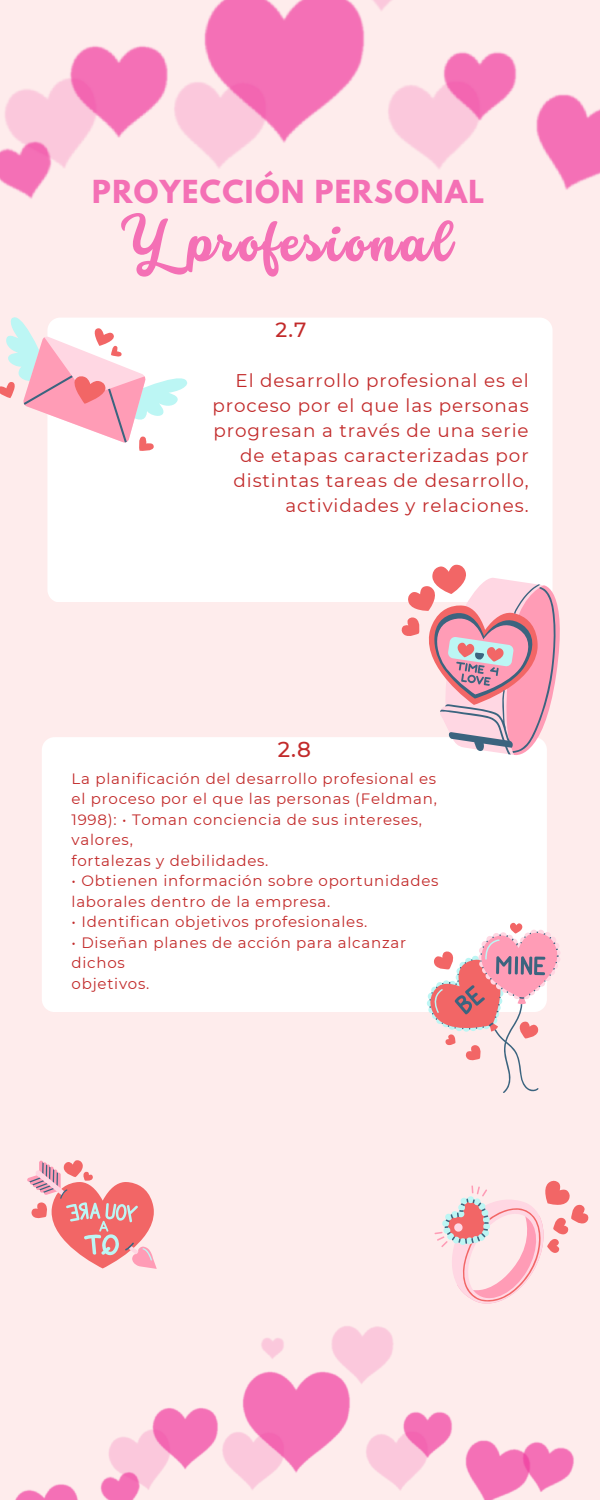
<style>
.page{position:relative;width:600px;height:1500px;background:#feecec}
.page>*{position:absolute;margin:0;border:0;box-sizing:border-box;transform-origin:0 0}
.t1{font:800 53.8px "Stars Love Bottom";letter-spacing:.05em;color:#f470b5}
.t2{font:700 28.1px "League Spartan";letter-spacing:.05em;color:#f470b5}
.t3{font:500 21.5px "Montserrat";color:#c22a2a}
.t4{font:500 20.5px "Montserrat";color:#c22a2a}
.t5{font:18.4px/24.9px "Montserrat";letter-spacing:.05em;color:#c22a2a;text-align:right}
.t6{font:15px/20.5px "Montserrat";letter-spacing:.05em;color:#c22a2a}
</style>
<div class="page">
<div style="left:48px;top:318px;width:504px;height:284px;background:#fff"></div>
<div style="left:42px;top:737px;width:505px;height:275px;background:#fff"></div>
<img style="left:0;top:0;width:600px;height:199px">
<img style="left:15px;top:1326px;width:559px;height:174px">
<svg style="left:0;top:317px;width:187px;height:135px"></svg>
<svg style="left:401px;top:565px;width:159px;height:198px"></svg>
<svg style="left:434px;top:1180px;width:155px;height:124px"></svg>
<svg style="left:426px;top:923px;width:134px;height:170px"></svg>
<svg style="left:27px;top:1160px;width:130px;height:109px"></svg>
<h2 class="t2" style="left:92px;top:178px;width:394px">PROYECCIÓN PERSONAL</h2>
<h1 class="t1" style="left:121px;top:211px;width:331px">Y profesional</h1>
<h3 class="t4" style="left:276px;top:317px;width:32px">2.7</h3>
<p class="t5" style="left:212px;top:368px;width:318px">El desarrollo profesional es el proceso por el que las personas progresan a través de una serie de etapas caracterizadas por distintas tareas de desarrollo, actividades y relaciones.</p>
<h3 class="t3" style="left:278px;top:736px;width:35px">2.8</h3>
<p class="t6" style="left:72px;top:768px;width:367px">La planificación del desarrollo profesional es el proceso por el que las personas (Feldman, 1998): • Toman conciencia de sus intereses, valores,<br>fortalezas y debilidades.</p>
<p class="t6" style="left:72px;top:871px;width:369px">• Obtienen información sobre oportunidades laborales dentro de la empresa.</p>
<p class="t6" style="left:72px;top:912px;width:297px">• Identifican objetivos profesionales.</p>
<p class="t6" style="left:72px;top:932px;width:336px">• Diseñan planes de acción para alcanzar dichos<br>objetivos.</p>
</div>
